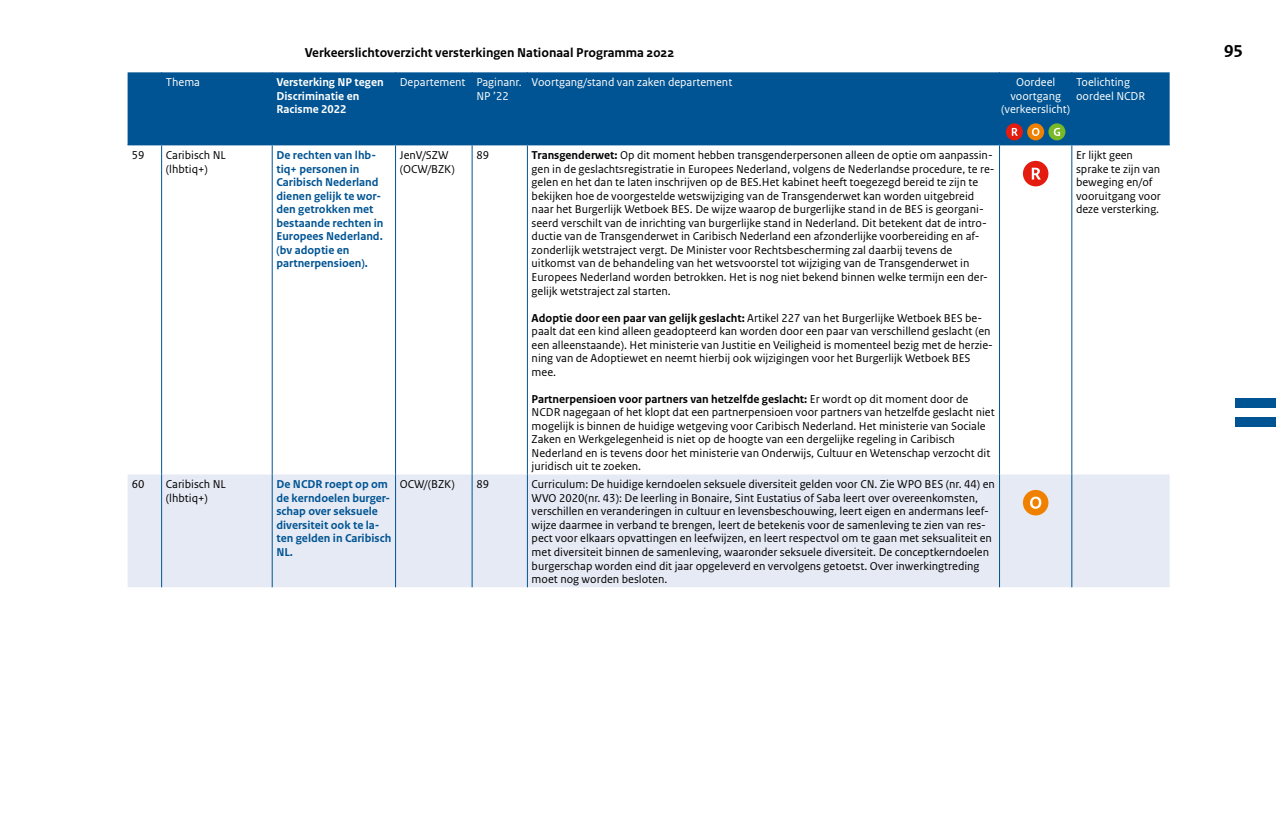
<style>
.page{position:relative;width:1276px;height:830px;background:#fff}
.page>*{position:absolute;margin:0;border:0;box-sizing:border-box;transform-origin:0 0}
.t1{font:700 18px "Rijksoverheid Sans Text TT";color:#000}
.t2{font:700 13.5px "Rijksoverheid Sans Text";color:#000}
._32_RO_Tabel_Broodtekst{font:12px/13.5px "Rijksoverheid Sans Text";color:#000}
._32_RO_Tabel_Broodtekst-2{font:700 12px/13.5px "Rijksoverheid Sans Text";color:#005493}
._32_RO_Tabel_Broodtekst-3{font:12px/13.5px "Rijksoverheid Sans Text";color:#fff}
._32_RO_Tabel_Broodtekst-4{font:700 12px/13.5px "Rijksoverheid Sans Text";color:#fff}
.s1{font-weight:700}
</style>
<div class="page">
<div style="left:1235px;top:398px;width:41px;height:10px;background:#005493"></div>
<div style="left:1235px;top:417px;width:41px;height:10px;background:#005493"></div>
<div style="left:128px;top:72px;width:1041px;height:72px;background:#005493"></div>
<div style="left:128px;top:474px;width:1041px;height:113px;background:#e6eaf4"></div>
<hr style="left:128px;top:144px;width:34px;height:1px;background:#005493">
<hr style="left:161px;top:72px;width:1px;height:72px;background:#005493">
<hr style="left:272px;top:72px;width:1px;height:72px;background:#005493">
<hr style="left:395px;top:72px;width:1px;height:72px;background:#005493">
<hr style="left:472px;top:72px;width:1px;height:72px;background:#005493">
<hr style="left:527px;top:72px;width:1px;height:72px;background:#005493">
<hr style="left:999px;top:72px;width:1px;height:72px;background:#005493">
<hr style="left:162px;top:144px;width:110px;height:1px;background:#005493">
<hr style="left:272px;top:144px;width:123px;height:1px;background:#005493">
<hr style="left:395px;top:144px;width:77px;height:1px;background:#005493">
<hr style="left:472px;top:144px;width:55px;height:1px;background:#005493">
<hr style="left:527px;top:144px;width:472px;height:1px;background:#005493">
<hr style="left:999px;top:144px;width:72px;height:1px;background:#005493">
<hr style="left:1071px;top:72px;width:1px;height:72px;background:#005493">
<hr style="left:1071px;top:144px;width:98px;height:1px;background:#005493">
<hr style="left:161px;top:145px;width:1px;height:329px;background:#005493">
<hr style="left:272px;top:145px;width:1px;height:329px;background:#005493">
<hr style="left:395px;top:145px;width:1px;height:329px;background:#005493">
<hr style="left:472px;top:145px;width:1px;height:329px;background:#005493">
<hr style="left:527px;top:145px;width:1px;height:329px;background:#005493">
<hr style="left:999px;top:145px;width:1px;height:329px;background:#005493">
<hr style="left:1071px;top:145px;width:1px;height:329px;background:#005493">
<hr style="left:161px;top:474px;width:1px;height:113px;background:#005493">
<hr style="left:272px;top:474px;width:1px;height:113px;background:#005493">
<hr style="left:395px;top:474px;width:1px;height:113px;background:#005493">
<hr style="left:472px;top:474px;width:1px;height:113px;background:#005493">
<hr style="left:527px;top:474px;width:1px;height:113px;background:#005493">
<hr style="left:999px;top:474px;width:1px;height:113px;background:#005493">
<hr style="left:1071px;top:474px;width:1px;height:113px;background:#005493">
<div style="left:1006px;top:123px;width:17px;height:17px;background:#e41c0f;border-radius:50%"></div>
<svg style="left:1012px;top:128px;width:6px;height:8px"></svg>
<div style="left:1027px;top:123px;width:17px;height:17px;background:#f08100;border-radius:50%"></div>
<svg style="left:1032px;top:128px;width:7px;height:8px"></svg>
<div style="left:1048px;top:123px;width:17px;height:17px;background:#79b827;border-radius:50%"></div>
<svg style="left:1053px;top:128px;width:7px;height:8px"></svg>
<div style="left:1023px;top:161px;width:25px;height:25px;background:#e41c0f;border-radius:50%"></div>
<svg style="left:1031px;top:168px;width:10px;height:11px"></svg>
<div style="left:1023px;top:489px;width:25px;height:26px;background:#f08100;border-radius:50%"></div>
<svg style="left:1030px;top:496px;width:11px;height:12px"></svg>
<p class="t2" style="left:305px;top:44px;width:371px">Verkeerslichtoverzicht versterkingen Nationaal Programma 2022</p>
<p class="t1" style="left:1224px;top:41px;width:20px">95</p>
<p class="_32_RO_Tabel_Broodtekst-3" style="left:166px;top:76px;width:36px">Thema</p>
<p class="_32_RO_Tabel_Broodtekst-4" style="left:276px;top:76px;width:109px">Versterking NP tegen<br>Discriminatie en<br>Racisme 2022</p>
<p class="_32_RO_Tabel_Broodtekst-3" style="left:400px;top:76px;width:67px">Departement</p>
<p class="_32_RO_Tabel_Broodtekst-3" style="left:476px;top:76px;width:47px">Paginanr.<br>NP ’22</p>
<p class="_32_RO_Tabel_Broodtekst-3" style="left:531px;top:76px;width:202px">Voortgang/stand van zaken departement</p>
<p class="_32_RO_Tabel_Broodtekst-3" style="left:1001px;top:76px;width:70px;text-align:center">Oordeel voortgang (verkeerslicht)</p>
<p class="_32_RO_Tabel_Broodtekst-3" style="left:1076px;top:76px;width:71px">Toelichting oordeel NCDR</p>
<p class="_32_RO_Tabel_Broodtekst" style="left:132px;top:149px;width:14px">59</p>
<p class="_32_RO_Tabel_Broodtekst" style="left:166px;top:149px;width:62px">Caribisch NL (lhbtiq+)</p>
<p class="_32_RO_Tabel_Broodtekst-2" style="left:276px;top:149px;width:108px">De rechten van lhb&shy;tiq+ personen in<br>Caribisch Nederland dienen gelijk te wor&shy;den getrokken met bestaande rechten in<br>Europees Nederland. (bv adoptie en partnerpensioen).</p>
<p class="_32_RO_Tabel_Broodtekst" style="left:400px;top:149px;width:56px">JenV/SZW (OCW/BZK)</p>
<p class="_32_RO_Tabel_Broodtekst" style="left:476px;top:149px;width:14px">89</p>
<p class="_32_RO_Tabel_Broodtekst" style="left:531px;top:149px;width:464px"><span class="s1">Transgenderwet:</span> Op dit moment hebben transgenderpersonen alleen de optie om aanpassin&shy;gen in de geslachtsregistratie in Europees Nederland, volgens de Nederlandse procedure, te re&shy;gelen en het dan te laten inschrijven op de BES.Het kabinet heeft toegezegd bereid te zijn te bekijken hoe de voorgestelde wetswijziging van de Transgenderwet kan worden uitgebreid naar het Burgerlijk Wetboek BES. De wijze waarop de burgerlijke stand in de BES is georgani&shy;seerd verschilt van de inrichting van burgerlijke stand in Nederland. Dit betekent dat de intro&shy;ductie van de Transgenderwet in Caribisch Nederland een afzonderlijke voorbereiding en af&shy;zonderlijk wetstraject vergt. De Minister voor Rechtsbescherming zal daarbij tevens de uitkomst van de behandeling van het wetsvoorstel tot wijziging van de Transgenderwet in Europees Nederland worden betrokken. Het is nog niet bekend binnen welke termijn een der&shy;gelijk wetstraject zal starten.</p>
<p class="_32_RO_Tabel_Broodtekst" style="left:531px;top:311px;width:463px"><span class="s1">Adoptie door een paar van gelijk geslacht:</span> Artikel 227 van het Burgerlijke Wetboek BES be&shy;paalt dat een kind alleen geadopteerd kan worden door een paar van verschillend geslacht (en een alleenstaande). Het ministerie van Justitie en Veiligheid is momenteel bezig met de herzie&shy;ning van de Adoptiewet en neemt hierbij ook wijzigingen voor het Burgerlijk Wetboek BES mee.</p>
<p class="_32_RO_Tabel_Broodtekst" style="left:531px;top:392px;width:464px"><span class="s1">Partnerpensioen voor partners van hetzelfde geslacht:</span> Er wordt op dit moment door de NCDR nagegaan of het klopt dat een partnerpensioen voor partners van hetzelfde geslacht niet mogelijk is binnen de huidige wetgeving voor Caribisch Nederland. Het ministerie van Sociale Zaken en Werkgelegenheid is niet op de hoogte van een dergelijke regeling in Caribisch Nederland en is tevens door het ministerie van Onderwijs, Cultuur en Wetenschap verzocht dit juridisch uit te zoeken.</p>
<p class="_32_RO_Tabel_Broodtekst" style="left:132px;top:477px;width:14px">60</p>
<p class="_32_RO_Tabel_Broodtekst" style="left:166px;top:477px;width:62px">Caribisch NL (lhbtiq+)</p>
<p class="_32_RO_Tabel_Broodtekst-2" style="left:276px;top:477px;width:116px">De NCDR roept op om de kerndoelen burger&shy;schap over seksuele diversiteit ook te la&shy;ten gelden in Caribisch<br>NL.</p>
<p class="_32_RO_Tabel_Broodtekst" style="left:400px;top:477px;width:56px">OCW/(BZK)</p>
<p class="_32_RO_Tabel_Broodtekst" style="left:476px;top:477px;width:14px">89</p>
<p class="_32_RO_Tabel_Broodtekst" style="left:531px;top:477px;width:465px">Curriculum: De huidige kerndoelen seksuele diversiteit gelden voor CN. Zie WPO BES (nr. 44) en WVO 2020(nr. 43): De leerling in Bonaire, Sint Eustatius of Saba leert over overeenkomsten, verschillen en veranderingen in cultuur en levensbeschouwing, leert eigen en andermans leef&shy;wijze daarmee in verband te brengen, leert de betekenis voor de samenleving te zien van res&shy;pect voor elkaars opvattingen en leefwijzen, en leert respectvol om te gaan met seksualiteit en met diversiteit binnen de samenleving, waaronder seksuele diversiteit. De conceptkerndoelen burgerschap worden eind dit jaar opgeleverd en vervolgens getoetst. Over inwerkingtreding moet nog worden besloten.</p>
<p class="_32_RO_Tabel_Broodtekst" style="left:1076px;top:149px;width:86px">Er lijkt geen sprake te zijn van beweging en/of vooruitgang voor deze versterking.</p>
</div>
